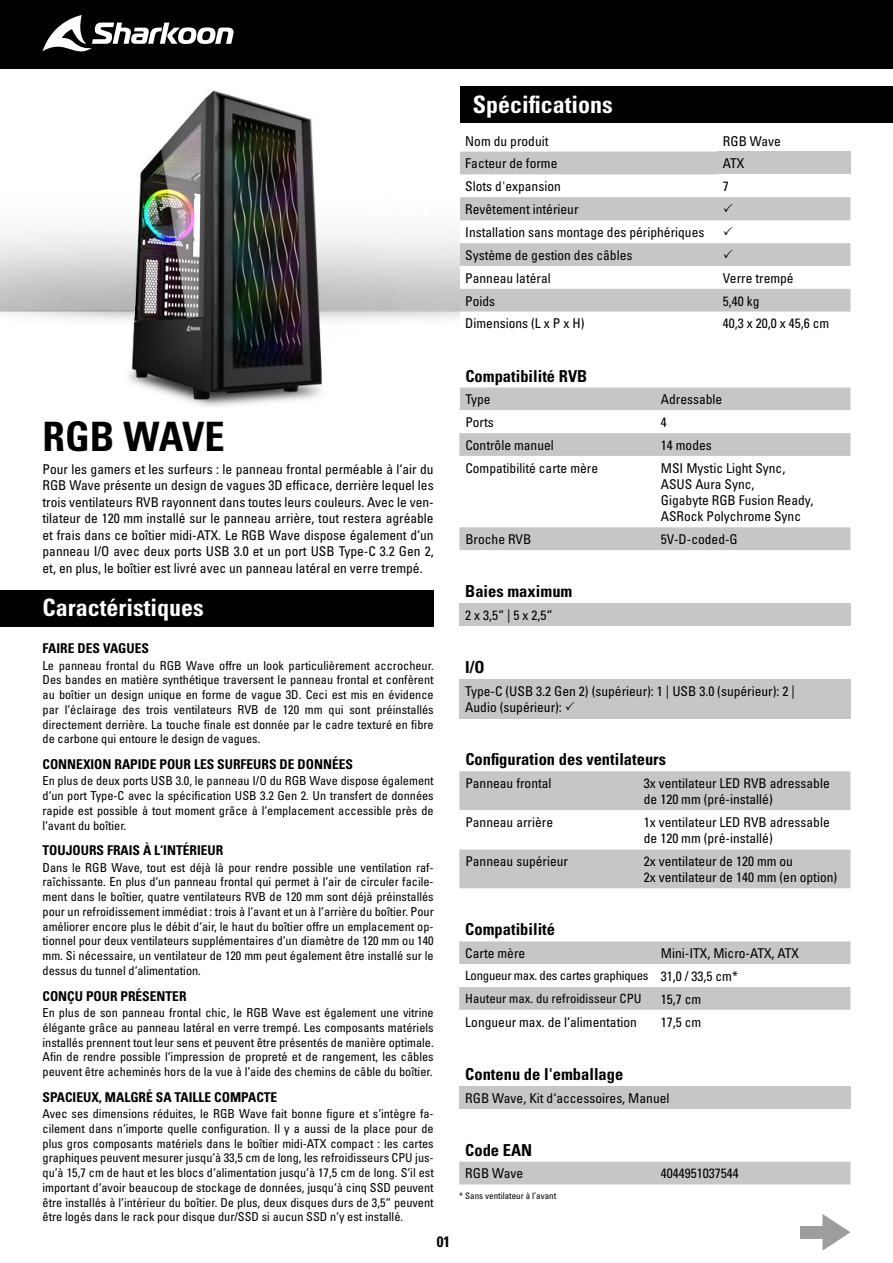
<style>
.page{position:relative;width:893px;height:1263px;background:#fff}
.page>*{position:absolute;margin:0;border:0;box-sizing:border-box;transform-origin:0 0}
.t1{font:40.5px "Univers LTCYR 67 Bold Cond";color:#000}
.t2{font:24px "Univers LTCYR 67 Bold Cond";color:#fff}
.t3{font:16.5px "Univers LTCYR 67 Bold Cond";color:#000}
.t4{font:15px "Univers LTCYR 67 Bold Cond";color:#000}
.t5{font:condensed 13.5px/16.2px "Univers LTCYR 57";color:#000}
.t6{font:13.5px "Univers LTCYR 67 Bold Cond";color:#000}
.t7{font:condensed 12.75px/22.8px "Univers LTCYR 57";letter-spacing:-.02em;color:#000}
.t8{font:condensed 12.3px/14.7px "Univers LTCYR 57";color:#000;text-align:justify}
.t9{font:condensed 9px "Univers LTCYR 57";color:#000}
.s1{font-size:13.5px}
</style>
<div class="page">
<div style="left:0;top:0;width:893px;height:69px;background:#000"></div>
<svg style="left:43px;top:15px;width:191px;height:37px"></svg>
<div style="left:459px;top:86px;width:434px;height:37px;background:#000"></div>
<svg style="left:459px;top:152px;width:391px;height:160px"></svg>
<div style="left:717px;top:152px;width:133px;height:22px;background:#c6c6c6"></div>
<div style="left:459px;top:679px;width:391px;height:39px;background:#c6c6c6"></div>
<div style="left:459px;top:603px;width:391px;height:23px;background:#c6c6c6"></div>
<div style="left:459px;top:771px;width:391px;height:117px;background:#c6c6c6"></div>
<svg style="left:459px;top:810px;width:391px;height:39px"></svg>
<svg style="left:459px;top:387px;width:391px;height:163px"></svg>
<svg style="left:459px;top:410px;width:391px;height:23px"></svg>
<svg style="left:459px;top:941px;width:391px;height:69px"></svg>
<div style="left:459px;top:1086px;width:391px;height:22px;background:#c6c6c6"></div>
<div style="left:459px;top:1162px;width:391px;height:22px;background:#c6c6c6"></div>
<svg style="left:822px;top:1214px;width:28px;height:37px"></svg>
<div style="left:800px;top:1226px;width:25px;height:12px;background:#9d9d9c"></div>
<div style="left:0;top:590px;width:434px;height:37px;background:#000"></div>
<img style="left:0;top:90px;width:459px;height:317px">
<svg style="left:459px;top:197px;width:391px;height:69px"></svg>
<h2 class="t2" style="left:473px;top:90px;width:142px">Spécifications</h2>
<p class="t5" style="left:465px;top:132px;width:85px">Nom du produit</p>
<p class="t5" style="left:723px;top:132px;width:60px">RGB Wave</p>
<p class="t5" style="left:465px;top:155px;width:94px">Facteur de forme</p>
<p class="t5" style="left:723px;top:155px;width:23px">ATX</p>
<p class="t5" style="left:465px;top:178px;width:97px">Slots d'expansion</p>
<p class="t5" style="left:723px;top:178px;width:7px">7</p>
<p class="t5" style="left:465px;top:197px;width:241px;line-height:23px">Revêtement intérieur<br>Installation sans montage des périphériques<br>Système de gestion des câbles<br>Panneau latéral</p>
<p class="t5" style="left:723px;top:269px;width:72px">Verre trempé</p>
<p class="t5" style="left:465px;top:292px;width:31px">Poids</p>
<p class="t5" style="left:723px;top:292px;width:38px">5,40 kg</p>
<p class="t5" style="left:465px;top:315px;width:121px">Dimensions (L x P x H)</p>
<p class="t5" style="left:723px;top:315px;width:108px">40,3 x 20,0 x 45,6 cm</p>
<h1 class="t1" style="left:43px;top:411px;width:184px">RGB WAVE</h1>
<p class="t5" style="left:43px;top:461px;width:393px;text-align:justify">Pour les gamers et les surfeurs : le panneau frontal perméable à l‘air du RGB Wave présente un design de vagues 3D efficace, derrière lequel les trois ventilateurs RVB rayonnent dans toutes leurs couleurs. Avec le ven&shy;tilateur de 120 mm installé sur le panneau arrière, tout restera agréable et frais dans ce boîtier midi-ATX. Le RGB Wave dispose également d‘un panneau I/O avec deux ports USB 3.0 et un port USB Type-C 3.2 Gen 2, et, en plus, le boîtier est livré avec un panneau latéral en verre trempé.</p>
<h2 class="t2" style="left:43px;top:593px;width:163px">Caractéristiques</h2>
<p class="t6" style="left:43px;top:640px;width:108px">FAIRE DES VAGUES</p>
<p class="t8" style="left:43px;top:657px;width:393px">Le panneau frontal du RGB Wave offre un look particulièrement accrocheur.<br>Des bandes en matière synthétique traversent le panneau frontal et confèrent au boîtier un design unique en forme de vague 3D. Ceci est mis en évidence par l‘éclairage des trois ventilateurs RVB de 120 mm qui sont préinstallés directement derrière. La touche finale est donnée par le cadre texturé en fibre de carbone qui entoure le design de vagues.</p>
<p class="t6" style="left:43px;top:756px;width:312px">CONNEXION RAPIDE POUR LES SURFEURS DE DONNÉES</p>
<p class="t8" style="left:43px;top:773px;width:393px">En plus de deux ports USB 3.0, le panneau I/O du RGB Wave dispose également d‘un port Type-C avec la spécification USB 3.2 Gen 2. Un transfert de données rapide est possible à tout moment grâce à l‘emplacement accessible près de l‘avant du boîtier.</p>
<p class="t6" style="left:43px;top:842px;width:182px">TOUJOURS FRAIS À L‘INTÉRIEUR</p>
<p class="t8" style="left:43px;top:860px;width:393px">Dans le RGB Wave, tout est déjà là pour rendre possible une ventilation raf&shy;raîchissante. En plus d‘un panneau frontal qui permet à l‘air de circuler facile&shy;ment dans le boîtier, quatre ventilateurs RVB de 120 mm sont déjà préinstallés pour un refroidissement immédiat : trois à l‘avant et un à l‘arrière du boîtier. Pour améliorer encore plus le débit d‘air, le haut du boîtier offre un emplacement op&shy;tionnel pour deux ventilateurs supplémentaires d‘un diamètre de 120 mm ou 140 mm. Si nécessaire, un ventilateur de 120 mm peut également être installé sur le dessus du tunnel d‘alimentation.</p>
<p class="t6" style="left:43px;top:987px;width:146px">CONÇU POUR PRÉSENTER</p>
<p class="t8" style="left:43px;top:1005px;width:393px">En plus de son panneau frontal chic, le RGB Wave est également une vitrine élégante grâce au panneau latéral en verre trempé. Les composants matériels installés prennent tout leur sens et peuvent être présentés de manière optimale.<br>Afin de rendre possible l‘impression de propreté et de rangement, les câbles peuvent être acheminés hors de la vue à l‘aide des chemins de câble du boîtier.</p>
<p class="t6" style="left:43px;top:1088px;width:236px">SPACIEUX, MALGRÉ SA TAILLE COMPACTE</p>
<p class="t8" style="left:43px;top:1106px;width:393px">Avec ses dimensions réduites, le RGB Wave fait bonne figure et s‘intègre fa&shy;cilement dans n‘importe quelle configuration. Il y a aussi de la place pour de plus gros composants matériels dans le boîtier midi-ATX compact : les cartes graphiques peuvent mesurer jusqu‘à 33,5 cm de long, les refroidisseurs CPU jus&shy;qu‘à 15,7 cm de haut et les blocs d‘alimentation jusqu‘à 17,5 cm de long. S‘il est important d‘avoir beaucoup de stockage de données, jusqu‘à cinq SSD peuvent être installés à l‘intérieur du boîtier. De plus, deux disques durs de 3,5“ peuvent être logés dans le rack pour disque dur/SSD si aucun SSD n‘y est installé.</p>
<p class="t4" style="left:437px;top:1232px;width:15px">01</p>
<h3 class="t3" style="left:465px;top:365px;width:123px">Compatibilité RVB</h3>
<p class="t5" style="left:465px;top:391px;width:27px">Type</p>
<p class="t5" style="left:661px;top:391px;width:63px">Adressable</p>
<p class="t5" style="left:465px;top:414px;width:30px">Ports</p>
<p class="t5" style="left:661px;top:414px;width:7px">4</p>
<p class="t5" style="left:465px;top:437px;width:90px">Contrôle manuel</p>
<p class="t5" style="left:661px;top:437px;width:52px">14 modes</p>
<p class="t5" style="left:465px;top:459px;width:134px">Compatibilité carte mère</p>
<p class="t5" style="left:661px;top:459px;width:154px">MSI Mystic Light Sync,<br>ASUS Aura Sync,<br>Gigabyte RGB Fusion Ready,<br>ASRock Polychrome Sync</p>
<p class="t5" style="left:465px;top:531px;width:68px">Broche RVB</p>
<p class="t5" style="left:661px;top:531px;width:78px">5V-D-coded-G</p>
<h3 class="t3" style="left:465px;top:581px;width:109px">Baies maximum</h3>
<p class="t5" style="left:465px;top:607px;width:89px">2 x 3,5“ | 5 x 2,5“</p>
<h3 class="t3" style="left:465px;top:657px;width:21px">I/O</h3>
<p class="t5" style="left:465px;top:683px;width:331px">Type-C (USB 3.2 Gen 2) (supérieur): 1 | USB 3.0 (supérieur): 2 |<br>Audio (supérieur):</p>
<h3 class="t3" style="left:465px;top:749px;width:202px">Configuration des ventilateurs</h3>
<p class="t5" style="left:465px;top:775px;width:88px">Panneau frontal</p>
<p class="t5" style="left:644px;top:775px;width:187px">3x ventilateur LED RVB adressable de 120 mm (pré-installé)</p>
<p class="t5" style="left:465px;top:814px;width:89px">Panneau arrière</p>
<p class="t5" style="left:644px;top:814px;width:187px">1x ventilateur LED RVB adressable de 120 mm (pré-installé)</p>
<p class="t5" style="left:465px;top:853px;width:104px">Panneau supérieur</p>
<p class="t5" style="left:644px;top:853px;width:195px">2x ventilateur de 120 mm ou<br>2x ventilateur de 140 mm (en option)</p>
<h3 class="t3" style="left:465px;top:919px;width:91px">Compatibilité</h3>
<p class="t5" style="left:465px;top:945px;width:61px">Carte mère</p>
<p class="t5" style="left:661px;top:945px;width:140px">Mini-ITX, Micro-ATX, ATX</p>
<p class="t7" style="left:465px;top:964px;width:274px">Longueur max. des cartes graphiques <span class="s1">31,0 / 33,5 cm*<br></span>Hauteur max. du refroidisseur CPU</p>
<p class="t5" style="left:661px;top:990px;width:42px">15,7 cm</p>
<p class="t5" style="left:465px;top:1013px;width:173px">Longueur max. de l‘alimentation</p>
<p class="t5" style="left:661px;top:1013px;width:42px">17,5 cm</p>
<h3 class="t3" style="left:465px;top:1064px;width:160px">Contenu de l'emballage</h3>
<p class="t5" style="left:465px;top:1089px;width:206px">RGB Wave, Kit d‘accessoires, Manuel</p>
<h3 class="t3" style="left:465px;top:1140px;width:68px">Code EAN</h3>
<p class="t5" style="left:465px;top:1165px;width:60px">RGB Wave</p>
<p class="t5" style="left:661px;top:1165px;width:79px">4044951037544</p>
<p class="t9" style="left:459px;top:1190px;width:98px">* Sans ventilateur à l’avant</p>
</div>
